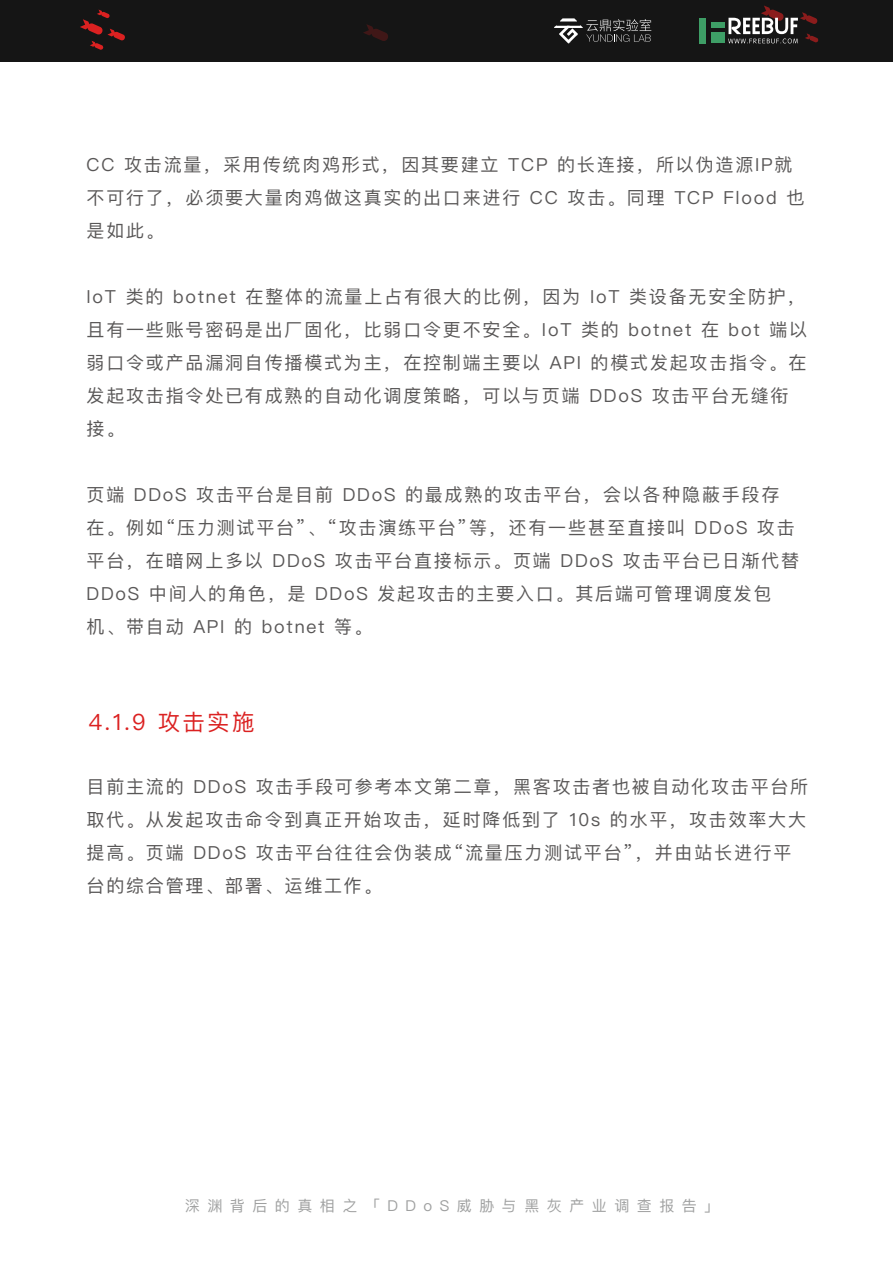
<style>
.page{position:relative;width:893px;height:1263px;background:#fff}
.page>*{position:absolute;margin:0;border:0;box-sizing:border-box;transform-origin:0 0}
.t1{font:22.5px "Ping Fang SC";color:#db2121}
.t2{font:18px/33px "Ping Fang SC";letter-spacing:.1em;color:#595757}
.t3{font:15px "Ping Fang SC";letter-spacing:.5em;color:#9fa0a0}
</style>
<div class="page">
<div style="left:0;top:0;width:893px;height:61px;background:#151515"></div>
<svg style="left:363px;top:24px;width:25px;height:17px"></svg>
<svg style="left:80px;top:10px;width:45px;height:40px"></svg>
<div style="left:700px;top:18px;width:6px;height:25px;background:#3e9e66"></div>
<div style="left:712px;top:22px;width:13px;height:6px;background:#3e9e66"></div>
<div style="left:712px;top:33px;width:13px;height:10px;background:#3e9e66"></div>
<svg style="left:728px;top:5px;width:90px;height:39px"></svg>
<svg style="left:554px;top:18px;width:97px;height:25px"></svg>
<p class="t2" style="left:87px;top:148px;width:719px">CC 攻击流量，采用传统肉鸡形式，因其要建立 TCP 的长连接，所以伪造源IP就不可行了，必须要大量肉鸡做这真实的出口来进行 CC 攻击。同理 TCP Flood 也是如此。</p>
<p class="t2" style="left:87px;top:280px;width:722px">IoT 类的 botnet 在整体的流量上占有很大的比例，因为 IoT 类设备无安全防护，且有一些账号密码是出厂固化，比弱口令更不安全。IoT 类的 botnet 在 bot 端以弱口令或产品漏洞自传播模式为主，在控制端主要以 API 的模式发起攻击指令。在发起攻击指令处已有成熟的自动化调度策略，可以与页端 DDoS 攻击平台无缝衔接。</p>
<p class="t2" style="left:87px;top:478px;width:714px">页端 DDoS 攻击平台是目前 DDoS 的最成熟的攻击平台，会以各种隐蔽手段存在。例如“压力测试平台”、“攻击演练平台”等，还有一些甚至直接叫 DDoS 攻击平台，在暗网上多以 DDoS 攻击平台直接标示。页端 DDoS 攻击平台已日渐代替DDoS 中间人的角色，是 DDoS 发起攻击的主要入口。其后端可管理调度发包<br>机、带自动 API 的 botnet 等。</p>
<p class="t1" style="left:89px;top:708px;width:167px">4.1.9 攻击实施</p>
<p class="t2" style="left:87px;top:770px;width:723px">目前主流的 DDoS 攻击手段可参考本文第二章，黑客攻击者也被自动化攻击平台所取代。从发起攻击命令到真正开始攻击，延时降低到了 10s 的水平，攻击效率大大提高。页端 DDoS 攻击平台往往会伪装成“流量压力测试平台”，并由站长进行平台的综合管理、部署、运维工作。</p>
<p class="t3" style="left:185px;top:1197px;width:536px">深渊背后的真相之「DDoS威胁与黑灰产业调查报告」</p>
</div>
